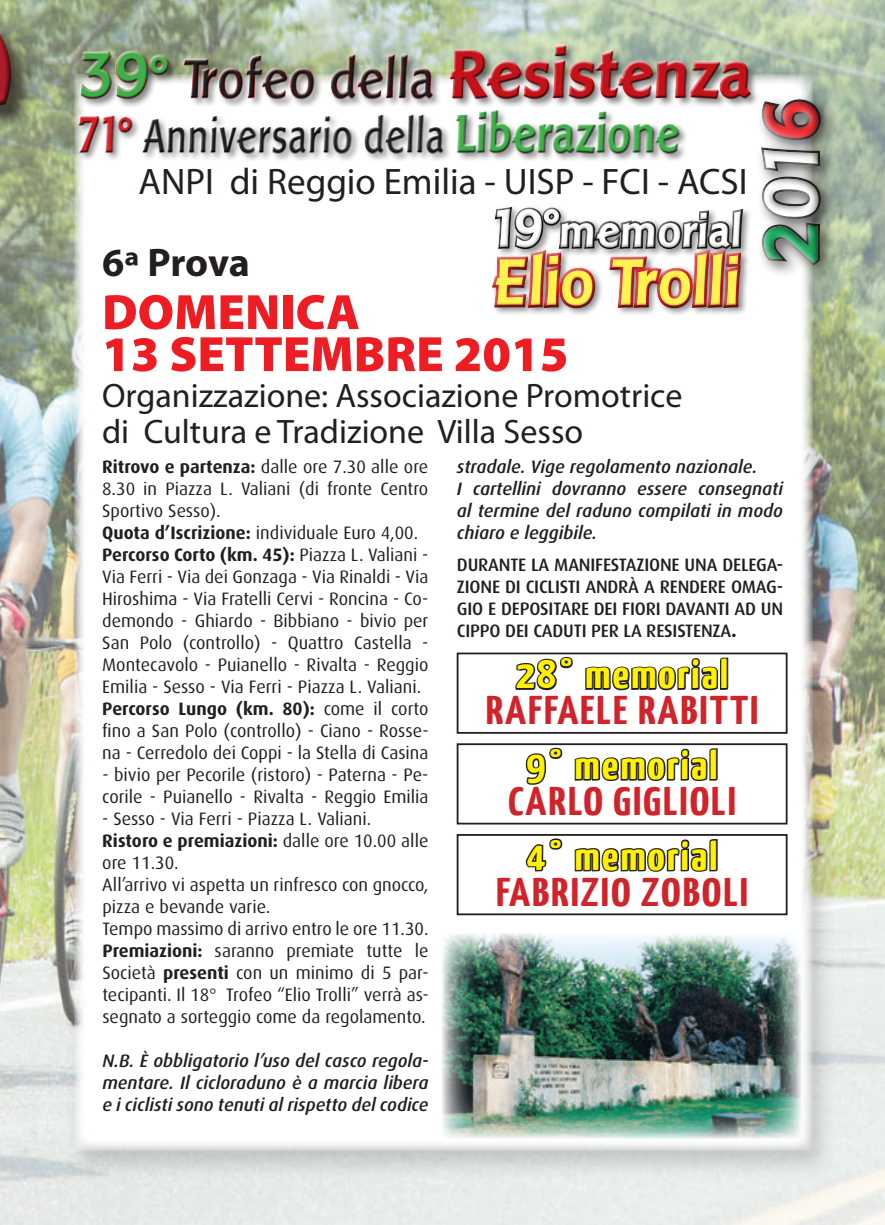
<style>
.page{position:relative;width:885px;height:1225px;background:#fff}
.page>*{position:absolute;margin:0;border:0;box-sizing:border-box;transform-origin:0 0}
.t1{font:700 80px "Linotype Pisa";color:#ee1d23}
.t2{font:700 66px "Linotype Pisa";color:#fff34f}
.t3{font:54px "Linotype Pisa";color:#231f20}
.t4{font:900 50px/42px "Myriad Pro";color:#ee1d23}
.t5{font:48px "Linotype Pisa";letter-spacing:.01em;color:#231f20;scale:.85 1}
.t6{font:700 46px "Linotype Pisa";color:#fff}
.t7{font:700 40px "Yanone Kaffeesatz";letter-spacing:.04em;color:#d1232a;scale:1.2 1}
.t8{font:700 40px "Yanone Kaffeesatz";letter-spacing:.04em;color:#fff101;scale:1.2 1}
.t9{font:700 40px "Myriad Pro";letter-spacing:-.01em;color:#231f20}
.t10{font:37px "Myriad Pro";color:#231f20}
.t11{font:34px/36px "Myriad Pro";color:#231f20}
.t12{font:18px/22px "Dax";color:#231f20}
.t13{font:italic 500 18px/22px "Dax";color:#231f20;text-align:justify}
.t14{font:500 18px/22px "Dax";letter-spacing:-.01em;color:#231f20;text-align:justify}
.s1{font-weight:700;font-size:68px;color:#40ae49}
.s2{font-weight:700;font-size:56px;color:#40ae49}
.s3{font-weight:700;font-size:68px;color:#c4121a}
.s4{font-weight:700;font-size:54px;color:#d1232a}
.s5{font-weight:700;color:#d1232a}
.s6{font-weight:700;font-size:54px;color:#40ae49}
.s7{font-weight:700}
.s8{font-size:24px}
</style>
<div class="page">
<img style="left:0;top:0;width:884px;height:1225px">
<div style="left:0;top:23px;width:35px;height:122px;background:#231f20;opacity:.75"></div>
<img style="left:0;top:6px;width:29px;height:132px">
<svg style="left:0;top:9px;width:25px;height:125px;background:#7a6d57"></svg>
<div style="left:63px;top:68px;width:774px;height:1113px;background:#231f20;opacity:.2"></div>
<div style="left:75px;top:75px;width:737px;height:1075px;background:#fff"></div>
<div style="left:80px;top:45px;width:679px;height:63px;background:#231f20;opacity:.55"></div>
<div style="left:81px;top:45px;width:670px;height:55px;background:#231f20;opacity:.75"></div>
<div style="left:78px;top:109px;width:610px;height:54px;background:#231f20;opacity:.55"></div>
<div style="left:78px;top:109px;width:602px;height:43px;background:#fff"></div>
<div style="left:78px;top:110px;width:602px;height:44px;background:#231f20;opacity:.75"></div>
<div style="left:754px;top:93px;width:84px;height:189px;background:#231f20;opacity:.75"></div>
<div style="left:749px;top:95px;width:74px;height:181px;background:#fff"></div>
<div style="left:755px;top:89px;width:76px;height:183px;background:#231f20;opacity:.75"></div>
<div style="left:487px;top:204px;width:261px;height:110px;background:#231f20;opacity:.75"></div>
<img style="left:442px;top:933px;width:358px;height:205px">
<svg style="left:515px;top:657px;width:58px;height:34px"></svg>
<svg style="left:585px;top:657px;width:144px;height:34px"></svg>
<div style="left:456px;top:652px;width:331px;height:82px;border:2px solid #231f20"></div>
<svg style="left:525px;top:747px;width:38px;height:38px"></svg>
<svg style="left:574px;top:748px;width:144px;height:33px"></svg>
<div style="left:456px;top:743px;width:331px;height:81px;border:2px solid #231f20"></div>
<svg style="left:525px;top:838px;width:38px;height:34px"></svg>
<svg style="left:574px;top:839px;width:144px;height:33px"></svg>
<div style="left:456px;top:834px;width:331px;height:81px;border:2px solid #231f20"></div>
<h3 class="t3" style="left:79px;top:48px;width:673px"><span class="s1">39</span><span class="s2">°</span> Trofeo della <span class="s3">Resistenza</span></h3>
<h3 class="t5" style="left:78px;top:108px;width:708px"><span class="s4">71</span><span class="s5">°</span> Anniversario della <span class="s6">Liberazione</span></h3>
<h1 class="t1" style="left:744px;top:141px;width:43px;rotate:-90deg">6</h1>
<h3 class="t10" style="left:138px;top:161px;width:610px">ANPI di Reggio Emilia - UISP - FCI - ACSI</h3>
<h3 class="t6" style="left:558px;top:205px;width:184px">memorial</h3>
<h2 class="t2" style="left:493px;top:245px;width:247px">Elio Trolli</h2>
<h3 class="t9" style="left:102px;top:240px;width:149px">6ª Prova</h3>
<h3 class="t4" style="left:102px;top:292px;width:467px">DOMENICA<br>13 SETTEMBRE 2015</h3>
<h3 class="t11" style="left:102px;top:378px;width:581px">Organizzazione: Associazione Promotrice di Cultura e Tradizione Villa Sesso</h3>
<p class="t12" style="left:102px;top:456px;width:328px"><span class="s7">Ritrovo e partenza:</span> dalle ore 7.30 alle ore 8.30 in Piazza L. Valiani (di fronte Centro Sportivo Sesso).<br><span class="s7">Quota d’Iscrizione:</span> individuale Euro 4,00.<br><span class="s7">Percorso Corto (km. 45):</span> Piazza L. Valiani - Via Ferri - Via dei Gonzaga - Via Rinaldi - Via Hiroshima - Via Fratelli Cervi - Roncina - Co&shy;demondo - Ghiardo - Bibbiano - bivio per San Polo (controllo) - Quattro Castella - Montecavolo - Puianello - Rivalta - Reggio Emilia - Sesso - Via Ferri - Piazza L. Valiani.<br><span class="s7">Percorso Lungo (km. 80):</span> come il corto fino a San Polo (controllo) - Ciano - Rosse&shy;na - Cerredolo dei Coppi - la Stella di Casina</p>
<p class="t12" style="left:102px;top:764px;width:327px">- bivio per Pecorile (ristoro) - Paterna - Pe&shy;corile - Puianello - Rivalta - Reggio Emilia</p>
<p class="t12" style="left:102px;top:808px;width:328px">- Sesso - Via Ferri - Piazza L. Valiani.<br><span class="s7">Ristoro e premiazioni:</span> dalle ore 10.00 alle ore 11.30.<br>All’arrivo vi aspetta un rinfresco con gnocco, pizza e bevande varie.<br>Tempo massimo di arrivo entro le ore 11.30.<br><span class="s7">Premiazioni:</span> saranno premiate tutte le Società <span class="s7">presenti</span> con un minimo di 5 par&shy;tecipanti. Il 18° Trofeo “Elio Trolli” verrà as&shy;segnato a sorteggio come da regolamento.</p>
<p class="t13" style="left:102px;top:1050px;width:328px">N.B. È obbligatorio l’uso del casco regola&shy;mentare. Il cicloraduno è a marcia libera e i ciclisti sono tenuti al rispetto del codice</p>
<p class="t13" style="left:457px;top:456px;width:327px;text-align:left">stradale. Vige regolamento nazionale.<br>I cartellini dovranno essere consegnati al termine del raduno compilati in modo chiaro e leggibile.</p>
<p class="t14" style="left:457px;top:554px;width:327px">DURANTE LA MANIFESTAZIONE UNA DELEGA-ZIONE DI CICLISTI ANDRÀ A RENDERE OMAG-GIO E DEPOSITARE DEI FIORI DAVANTI AD UN CIPPO DEI CADUTI PER LA RESISTENZA<span class="s8">.</span></p>
<h3 class="t8" style="left:516px;top:650px;width:178px">28° memorial</h3>
<h3 class="t7" style="left:485px;top:686px;width:229px">RAFFAELE RABITTI</h3>
<h3 class="t8" style="left:526px;top:741px;width:161px">9° memorial</h3>
<h3 class="t7" style="left:508px;top:777px;width:191px">CARLO GIGLIOLI</h3>
<h3 class="t8" style="left:526px;top:831px;width:161px">4° memorial</h3>
<h3 class="t7" style="left:496px;top:867px;width:211px">FABRIZIO ZOBOLI</h3>
</div>
